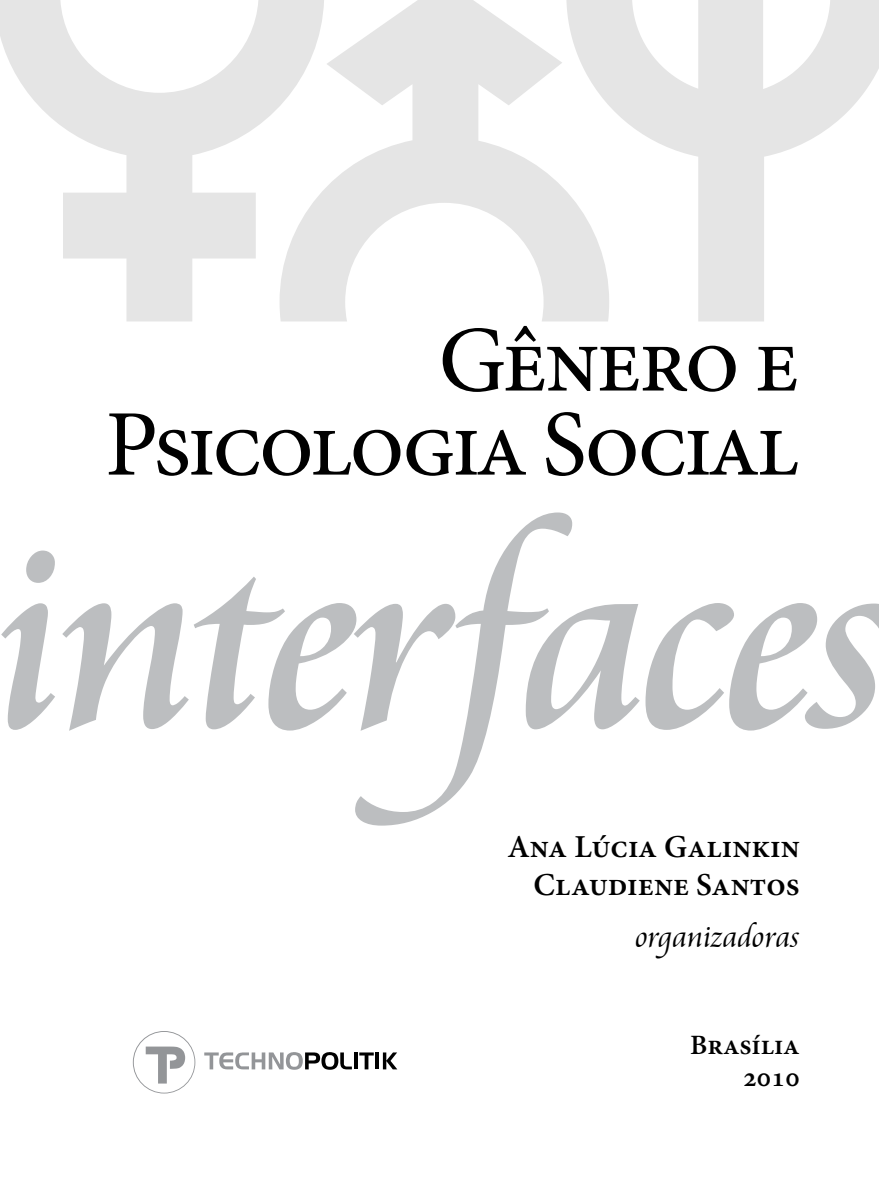
<style>
.page{position:relative;width:879px;height:1191px;background:#fff}
.page>*{position:absolute;margin:0;border:0;box-sizing:border-box;transform-origin:0 0}
.t1{font:273.4px "Cataneo BT";letter-spacing:-.04em;color:#bcbec0}
.t2{font:94px/84px "Minion Pro";letter-spacing:-.035em;color:#000;text-align:right}
.t3{font:600 32px/38px "Minion Pro";color:#000;text-align:right}
.t4{font:300 32px "Cataneo BT";color:#000}
.t5{font:600 28px/32px "Minion Pro";color:#000;text-align:right}
</style>
<div class="page">
<svg style="left:609px;top:0;width:270px;height:321px"></svg>
<svg style="left:0;top:0;width:279px;height:321px"></svg>
<svg style="left:279px;top:0;width:330px;height:321px;fill:#e5e5e5"></svg>
<svg style="left:133px;top:1031px;width:62px;height:62px"></svg>
<svg style="left:204px;top:1052px;width:148px;height:17px"></svg>
<svg style="left:383px;top:1052px;width:14px;height:17px"></svg>
<hr style="left:375px;top:1052px;width:4px;height:17px;background:#000">
<hr style="left:354px;top:1052px;width:3px;height:17px;background:#000">
<svg style="left:359px;top:1052px;width:15px;height:17px"></svg>
<h2 class="t2" style="left:105px;top:319px;width:696px">Gênero e<br>Psicologia Social</h2>
<h1 class="t1" style="left:-6px;top:470px;width:903px">interfaces</h1>
<p class="t3" style="left:507px;top:827px;width:294px">Ana Lúcia Galinkin<br>Claudiene Santos</p>
<p class="t4" style="left:635px;top:917px;width:166px">organizadoras</p>
<p class="t5" style="left:690px;top:1028px;width:111px">Brasília<br>2010</p>
</div>
